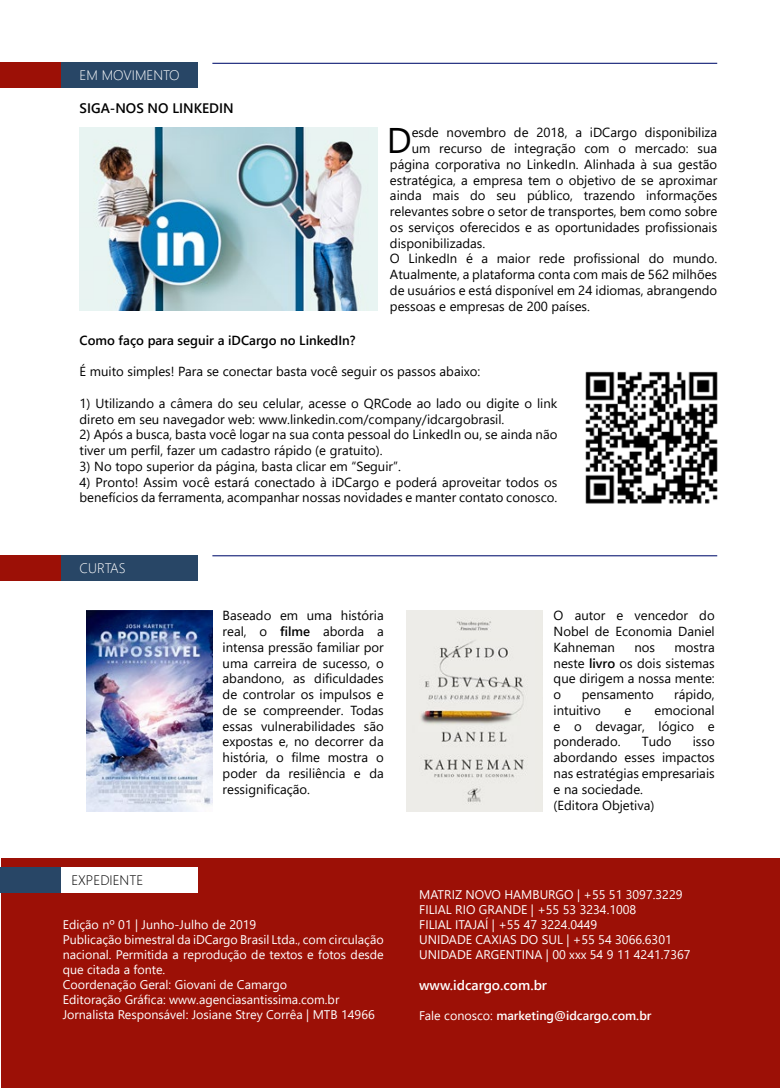
<style>
.page{position:relative;width:780px;height:1088px;background:#fff}
.page>*{position:absolute;margin:0;border:0;box-sizing:border-box;transform-origin:0 0}
.t1{font:35.62px "Segoe UI";color:#000}
.t2{font:600 13.75px "Segoe UI";color:#fff}
.t3{font:600 13.75px "Segoe UI";color:#000}
.t4{font:300 13.75px "Segoe UI";color:#fff}
.t5{font:300 13.75px "Segoe UI";color:#000}
.t6{font:13.12px/15.8px "Segoe UI";color:#000}
.t7{font:600 13.12px "Segoe UI";color:#000}
.t8{font:12.5px/15px "Segoe UI";color:#fff}
.t9{font:600 12.5px "Segoe UI";color:#fff}
.s1{font-weight:600}
.s2{font-weight:400}
</style>
<div class="page">
<div style="left:1px;top:858px;width:778px;height:230px;background:#9c1006"></div>
<div style="left:0;top:867px;width:61px;height:25px;background:#284666"></div>
<div style="left:61px;top:867px;width:137px;height:25px;background:#fff"></div>
<div style="left:0;top:63px;width:61px;height:25px;background:#9c1006"></div>
<div style="left:61px;top:63px;width:137px;height:25px;background:#284666"></div>
<hr style="left:212px;top:63px;width:505px;height:1px;background:#283583">
<img style="left:80px;top:128px;width:297px;height:182px">
<img style="left:585px;top:371px;width:133px;height:133px">
<div style="left:0;top:555px;width:61px;height:25px;background:#9c1006"></div>
<div style="left:61px;top:555px;width:137px;height:25px;background:#284666"></div>
<hr style="left:212px;top:555px;width:505px;height:1px;background:#283583">
<img style="left:87px;top:611px;width:125px;height:201px">
<img style="left:406px;top:611px;width:137px;height:201px">
<p class="t4" style="left:80px;top:62px;width:102px">EM MOVIMENTO</p>
<p class="t3" style="left:80px;top:95px;width:155px">SIGA-NOS NO LINKEDIN</p>
<h1 class="t1" style="left:386px;top:107px;width:26px">D</h1>
<p class="t6" style="left:411px;top:124px;width:307px">esde novembro de 2018, a iDCargo disponibiliza</p>
<p class="t6" style="left:411px;top:139px;width:307px">um recurso de integração com o mercado: sua</p>
<p class="t6" style="left:390px;top:155px;width:329px">página corporativa no LinkedIn. Alinhada à sua gestão</p>
<p class="t6" style="left:390px;top:171px;width:329px">estratégica, a empresa tem o objetivo de se aproximar</p>
<p class="t6" style="left:390px;top:187px;width:329px">ainda mais do seu público, trazendo informações</p>
<p class="t6" style="left:390px;top:202px;width:329px">relevantes sobre o setor de transportes, bem como sobre</p>
<p class="t6" style="left:390px;top:218px;width:329px">os serviços oferecidos e as oportunidades profissionais</p>
<p class="t6" style="left:390px;top:234px;width:97px">disponibilizadas.</p>
<p class="t6" style="left:390px;top:250px;width:329px">O LinkedIn é a maior rede profissional do mundo.</p>
<p class="t6" style="left:390px;top:265px;width:329px">Atualmente, a plataforma conta com mais de 562 milhões</p>
<p class="t6" style="left:390px;top:281px;width:329px">de usuários e está disponível em 24 idiomas, abrangendo</p>
<p class="t6" style="left:390px;top:297px;width:201px">pessoas e empresas de 200 países.</p>
<p class="t7" style="left:80px;top:328px;width:277px">Como faço para seguir a iDCargo no LinkedIn?</p>
<p class="t6" style="left:80px;top:363px;width:402px">É muito simples! Para se conectar basta você seguir os passos abaixo:</p>
<p class="t6" style="left:80px;top:394px;width:479px">1) Utilizando a câmera do seu celular, acesse o QRCode ao lado ou digite o link direto em seu navegador web: www.linkedin.com/company/idcargobrasil.</p>
<p class="t6" style="left:80px;top:426px;width:479px">2) Após a busca, basta você logar na sua conta pessoal do LinkedIn ou, se ainda não tiver um perfil, fazer um cadastro rápido (e gratuito).</p>
<p class="t6" style="left:80px;top:457px;width:323px">3) No topo superior da página, basta clicar em “Seguir”.</p>
<p class="t6" style="left:80px;top:473px;width:479px">4) Pronto! Assim você estará conectado à iDCargo e poderá aproveitar todos os benefícios da ferramenta, acompanhar nossas novidades e manter contato conosco.</p>
<p class="t4" style="left:80px;top:555px;width:48px">CURTAS</p>
<p class="t6" style="left:222px;top:607px;width:163px;text-align:justify">Baseado em uma história real, o <span class="s1">filme</span> aborda a intensa pressão familiar por uma carreira de sucesso, o abandono, as dificuldades de controlar os impulsos e de se compreender. Todas essas vulnerabilidades são expostas e, no decorrer da história, o filme mostra o poder da resiliência e da ressignificação.</p>
<p class="t6" style="left:553px;top:607px;width:163px;text-align:justify">O autor e vencedor do Nobel de Economia Daniel Kahneman</p>
<p class="t6" style="left:553px;top:638px;width:163px;text-align:justify;text-indent:121px">mostra neste <span class="s1">livro</span> os dois sistemas que dirigem a nossa mente: o</p>
<p class="t6" style="left:634px;top:638px;width:22px">nos</p>
<p class="t6" style="left:581px;top:685px;width:73px">pensamento</p>
<p class="t6" style="left:674px;top:685px;width:42px">rápido,</p>
<p class="t6" style="left:553px;top:701px;width:49px">intuitivo</p>
<p class="t6" style="left:624px;top:701px;width:8px">e</p>
<p class="t6" style="left:553px;top:701px;width:163px;text-align:justify;text-indent:101px">emocional e o devagar, lógico e ponderado.</p>
<p class="t6" style="left:641px;top:733px;width:31px">Tudo</p>
<p class="t6" style="left:553px;top:733px;width:163px;text-indent:139px">isso abordando esses impactos nas estratégias empresariais e na sociedade.<br>(Editora Objetiva)</p>
<p class="t5" style="left:71px;top:866px;width:73px">EXPEDIENTE</p>
<p class="t8" style="left:63px;top:916px;width:322px">Edição nº 01 | Junho-Julho de 2019<br>Publicação bimestral da iDCargo Brasil Ltda., com circulação nacional. Permitida a reprodução de textos e fotos desde que citada a fonte.<br>Coordenação Geral: Giovani de Camargo<br>Editoração Gráfica: www.agenciasantissima.com.br Jornalista Responsável: Josiane Strey Corrêa | MTB 14966</p>
<p class="t8" style="left:419px;top:886px;width:273px">MATRIZ NOVO HAMBURGO | +55 51 3097.3229<br>FILIAL RIO GRANDE | +55 53 3234.1008<br>FILIAL ITAJAÍ | +55 47 3224.0449<br>UNIDADE CAXIAS DO SUL | +55 54 3066.6301<br>UNIDADE ARGENTINA | 00 xxx 54 9 11 4241.7367</p>
<p class="t2" style="left:419px;top:972px;width:129px">www.idcargo.com.br</p>
<p class="t9" style="left:419px;top:1004px;width:234px"><span class="s2">Fale conosco:</span> marketing@idcargo.com.br</p>
</div>
